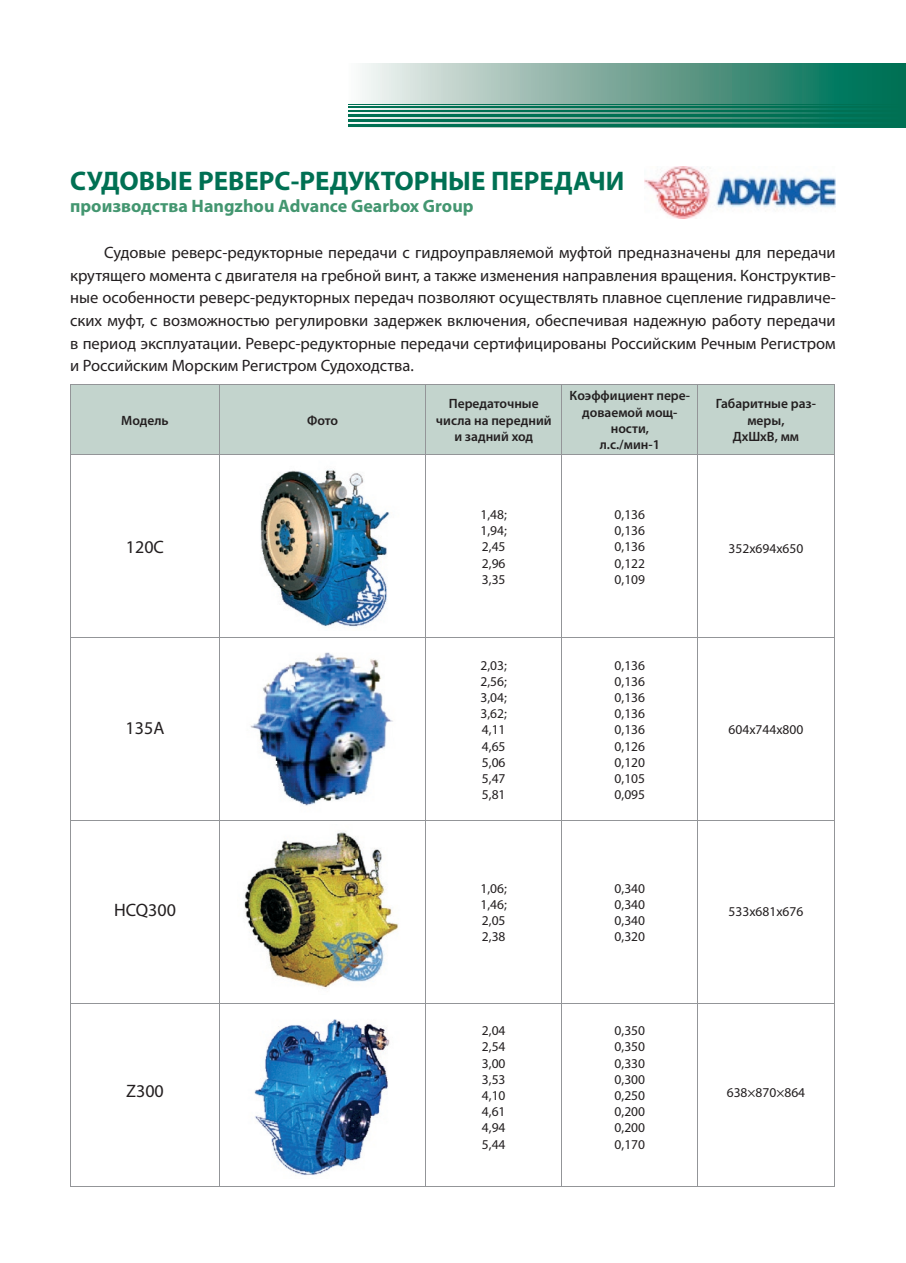
<style>
.page{position:relative;width:906px;height:1263px;background:#fff}
.page>*{position:absolute;margin:0;border:0;box-sizing:border-box;transform-origin:0 0}
.t1{font:700 27px "Myriad Pro";color:#007053}
.t2{font:700 18px "Myriad Pro";color:#439670}
.t3{font:18px "Myriad Pro";color:#231f20}
.t4{font:16.5px/22.6px "Myriad Pro";color:#231f20;text-align:justify}
.t5{font:13.5px/16.2px "Myriad Pro";color:#231f20;text-align:justify}
.t6{font:600 13.5px/16.2px "Myriad Pro";color:#231f20;text-align:center}
</style>
<div class="page">
<svg style="left:349px;top:64px;width:557px;height:64px;background:#71a899"></svg>
<hr style="left:349px;top:124px;width:557px;height:3px;background:#007053">
<hr style="left:349px;top:119px;width:557px;height:3px;background:#007053">
<hr style="left:349px;top:114px;width:557px;height:2px;background:#007053">
<hr style="left:349px;top:110px;width:557px;height:2px;background:#007053">
<hr style="left:349px;top:106px;width:557px;height:2px;background:#007053">
<hr style="left:349px;top:104px;width:557px;height:1px;background:#007053">
<div style="left:71px;top:385px;width:762px;height:70px;background:#c3d4cd"></div>
<hr style="left:70px;top:384px;width:149px;height:1px;background:#939598">
<hr style="left:70px;top:385px;width:1px;height:70px;background:#939598">
<hr style="left:219px;top:384px;width:207px;height:1px;background:#939598">
<hr style="left:219px;top:385px;width:1px;height:70px;background:#939598">
<hr style="left:426px;top:384px;width:136px;height:1px;background:#939598">
<hr style="left:425px;top:385px;width:1px;height:70px;background:#939598">
<hr style="left:562px;top:384px;width:136px;height:1px;background:#939598">
<hr style="left:561px;top:385px;width:1px;height:70px;background:#939598">
<hr style="left:698px;top:384px;width:136px;height:1px;background:#939598">
<hr style="left:697px;top:385px;width:1px;height:70px;background:#939598">
<hr style="left:833px;top:385px;width:1px;height:70px;background:#939598">
<hr style="left:70px;top:455px;width:149px;height:1px;background:#939598">
<hr style="left:70px;top:455px;width:1px;height:182px;background:#939598">
<hr style="left:219px;top:455px;width:207px;height:1px;background:#939598">
<hr style="left:219px;top:455px;width:1px;height:182px;background:#939598">
<hr style="left:426px;top:455px;width:136px;height:1px;background:#939598">
<hr style="left:425px;top:455px;width:1px;height:182px;background:#939598">
<hr style="left:562px;top:455px;width:136px;height:1px;background:#939598">
<hr style="left:561px;top:455px;width:1px;height:182px;background:#939598">
<hr style="left:698px;top:455px;width:136px;height:1px;background:#939598">
<hr style="left:697px;top:455px;width:1px;height:182px;background:#939598">
<hr style="left:833px;top:455px;width:1px;height:182px;background:#939598">
<hr style="left:70px;top:637px;width:149px;height:1px;background:#939598">
<hr style="left:70px;top:638px;width:1px;height:182px;background:#939598">
<hr style="left:219px;top:637px;width:207px;height:1px;background:#939598">
<hr style="left:219px;top:638px;width:1px;height:182px;background:#939598">
<hr style="left:426px;top:637px;width:136px;height:1px;background:#939598">
<hr style="left:425px;top:638px;width:1px;height:182px;background:#939598">
<hr style="left:562px;top:637px;width:136px;height:1px;background:#939598">
<hr style="left:561px;top:638px;width:1px;height:182px;background:#939598">
<hr style="left:698px;top:637px;width:136px;height:1px;background:#939598">
<hr style="left:697px;top:638px;width:1px;height:182px;background:#939598">
<hr style="left:833px;top:638px;width:1px;height:182px;background:#939598">
<hr style="left:70px;top:820px;width:149px;height:1px;background:#939598">
<hr style="left:70px;top:821px;width:1px;height:182px;background:#939598">
<hr style="left:219px;top:820px;width:207px;height:1px;background:#939598">
<hr style="left:219px;top:821px;width:1px;height:182px;background:#939598">
<hr style="left:426px;top:820px;width:136px;height:1px;background:#939598">
<hr style="left:425px;top:821px;width:1px;height:182px;background:#939598">
<hr style="left:562px;top:820px;width:136px;height:1px;background:#939598">
<hr style="left:561px;top:821px;width:1px;height:182px;background:#939598">
<hr style="left:698px;top:820px;width:136px;height:1px;background:#939598">
<hr style="left:697px;top:821px;width:1px;height:182px;background:#939598">
<hr style="left:833px;top:821px;width:1px;height:182px;background:#939598">
<hr style="left:70px;top:1003px;width:149px;height:1px;background:#939598">
<hr style="left:70px;top:1004px;width:1px;height:182px;background:#939598">
<hr style="left:219px;top:1003px;width:207px;height:1px;background:#939598">
<hr style="left:219px;top:1004px;width:1px;height:182px;background:#939598">
<hr style="left:426px;top:1003px;width:136px;height:1px;background:#939598">
<hr style="left:425px;top:1004px;width:1px;height:182px;background:#939598">
<hr style="left:562px;top:1003px;width:136px;height:1px;background:#939598">
<hr style="left:561px;top:1004px;width:1px;height:182px;background:#939598">
<hr style="left:698px;top:1003px;width:136px;height:1px;background:#939598">
<hr style="left:697px;top:1004px;width:1px;height:182px;background:#939598">
<hr style="left:833px;top:1004px;width:1px;height:182px;background:#939598">
<hr style="left:70px;top:1186px;width:149px;height:1px;background:#939598">
<hr style="left:219px;top:1186px;width:207px;height:1px;background:#939598">
<hr style="left:426px;top:1186px;width:136px;height:1px;background:#939598">
<hr style="left:562px;top:1186px;width:136px;height:1px;background:#939598">
<hr style="left:698px;top:1186px;width:136px;height:1px;background:#939598">
<img style="left:250px;top:652px;width:143px;height:154px">
<img style="left:260px;top:470px;width:130px;height:157px">
<img style="left:244px;top:831px;width:155px;height:158px">
<img style="left:254px;top:1019px;width:136px;height:157px">
<img style="left:644px;top:166px;width:192px;height:53px">
<h1 class="t1" style="left:70px;top:166px;width:556px">СУДОВЫЕ РЕВЕРС-РЕДУКТОРНЫЕ ПЕРЕДАЧИ</h1>
<p class="t2" style="left:70px;top:196px;width:405px">производства Hangzhou Advance Gearbox Group</p>
<p class="t4" style="left:70px;top:242px;width:767px;text-indent:34px">Судовые реверс-редукторные передачи с гидроуправляемой муфтой предназначены для передачи крутящего момента с двигателя на гребной винт, а также изменения направления вращения. Конструктив&shy;ные особенности реверс-редукторных передач позволяют осуществлять плавное сцепление гидравличе&shy;ских муфт, с возможностью регулировки задержек включения, обеспечивая надежную работу передачи в период эксплуатации. Реверс-редукторные передачи сертифицированы Российским Речным Регистром и Российским Морским Регистром Судоходства.</p>
<p class="t6" style="left:121px;top:412px;width:49px">Модель</p>
<p class="t6" style="left:307px;top:412px;width:33px">Фото</p>
<p class="t6" style="left:436px;top:396px;width:117px">Передаточные числа на передний и задний ход</p>
<p class="t6" style="left:569px;top:388px;width:122px">Коэффициент пере&shy;доваемой мощ&shy;ности,<br>л.с./мин-1</p>
<p class="t6" style="left:716px;top:396px;width:102px">Габаритные раз&shy;меры,<br>ДхШхВ, мм</p>
<p class="t3" style="left:126px;top:537px;width:40px">120C</p>
<p class="t5" style="left:480px;top:507px;width:28px">1,48; 1,94; 2,45<br>2,96<br>3,35</p>
<p class="t5" style="left:614px;top:507px;width:32px">0,136<br>0,136<br>0,136<br>0,122<br>0,109</p>
<p class="t5" style="left:728px;top:541px;width:76px">352х694х650</p>
<p class="t3" style="left:126px;top:718px;width:40px">135A</p>
<p class="t5" style="left:480px;top:657px;width:28px">2,03; 2,56; 3,04; 3,62; 4,11<br>4,65<br>5,06<br>5,47<br>5,81</p>
<p class="t5" style="left:614px;top:657px;width:32px">0,136<br>0,136<br>0,136<br>0,136<br>0,136<br>0,126<br>0,120<br>0,105<br>0,095</p>
<p class="t5" style="left:728px;top:722px;width:76px">604х744х800</p>
<p class="t3" style="left:114px;top:900px;width:63px">HCQ300</p>
<p class="t5" style="left:480px;top:880px;width:28px">1,06; 1,46; 2,05<br>2,38</p>
<p class="t5" style="left:614px;top:880px;width:32px">0,340<br>0,340<br>0,340<br>0,320</p>
<p class="t5" style="left:728px;top:903px;width:76px">533х681х676</p>
<p class="t3" style="left:126px;top:1081px;width:39px">Z300</p>
<p class="t5" style="left:482px;top:1023px;width:25px">2,04<br>2,54<br>3,00<br>3,53<br>4,10<br>4,61<br>4,94<br>5,44</p>
<p class="t5" style="left:614px;top:1023px;width:32px">0,350<br>0,350<br>0,330<br>0,300<br>0,250<br>0,200<br>0,200<br>0,170</p>
<p class="t5" style="left:727px;top:1085px;width:80px">638×870×864</p>
</div>
